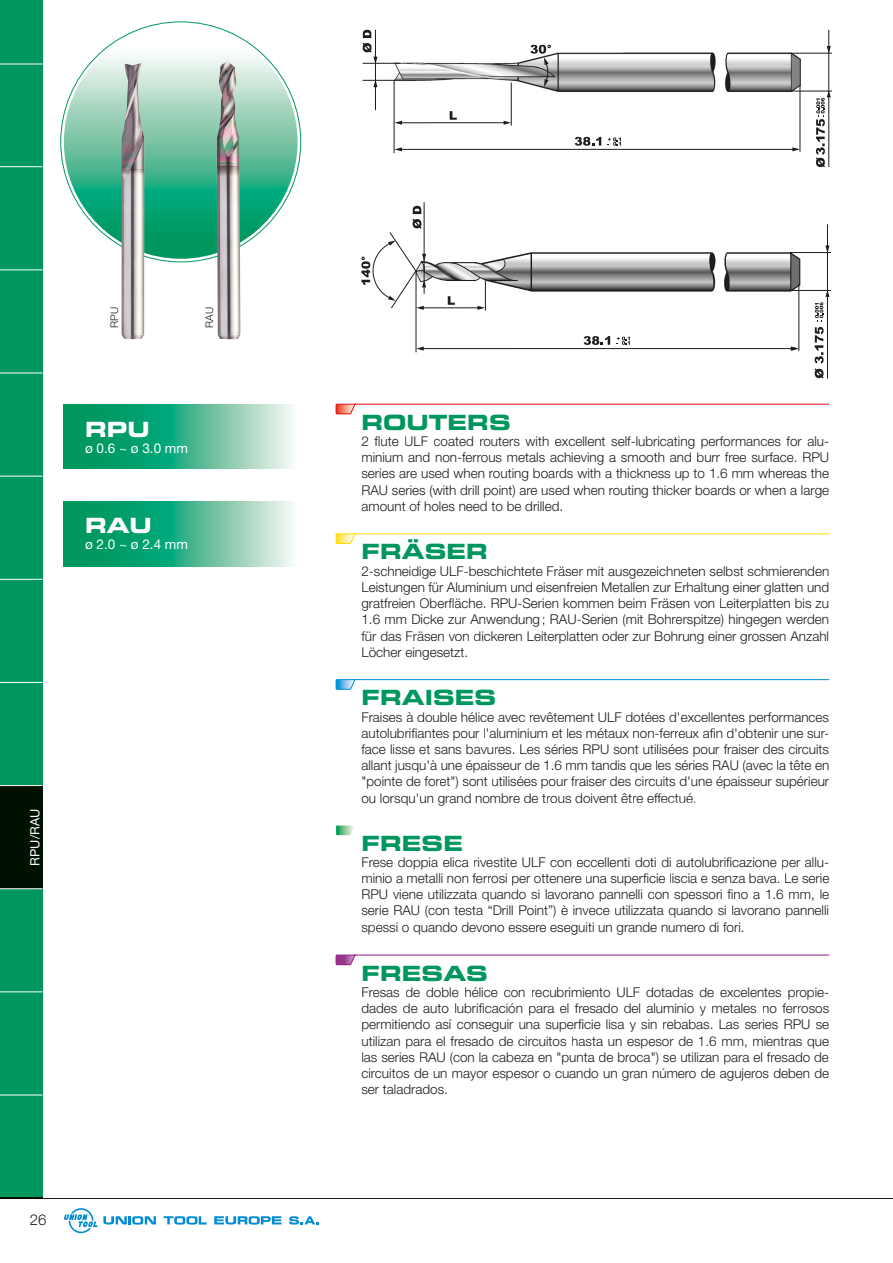
<style>
.page{position:relative;width:893px;height:1263px;background:#fff}
.page>*{position:absolute;margin:0;border:0;box-sizing:border-box;transform-origin:0 0}
.t1{font:21px "Eurostile LT Std Bold Ex 2";color:#00975f}
.t2{font:21px "Eurostile LT Std Bold Ex 2";color:#fff}
.t3{font:300 15px "Helvetica Neue LT Std";color:#1d1d1b}
.t4{font:300 13.5px/16.2px "Helvetica Neue LT Std";color:#1d1d1b;text-align:justify}
.t5{font:13.5px "Helvetica Neue LT Std";color:#fff}
.t6{font:12.75px "Helvetica Neue LT Std";color:#fff}
.t7{font:300 10.5px "Helvetica Neue LT Std";color:#1d1d1b}
</style>
<div class="page">
<svg style="left:64px;top:25px;width:234px;height:234px;background:#78c7ab"></svg>
<div style="left:0;top:0;width:43px;height:1198px;background:#00975f"></div>
<svg style="left:64px;top:404px;width:229px;height:65px;background:#4ab791"></svg>
<svg style="left:64px;top:501px;width:229px;height:65px;background:#4ab791"></svg>
<img style="left:121px;top:63px;width:23px;height:277px">
<img style="left:217px;top:61px;width:23px;height:278px">
<img style="left:415px;top:252px;width:395px;height:83px">
<hr style="left:789px;top:252px;width:42px;height:1px;background:#1d1d1b">
<hr style="left:798px;top:284px;width:1px;height:67px;background:#1d1d1b">
<hr style="left:789px;top:290px;width:42px;height:1px;background:#1d1d1b">
<hr style="left:485px;top:281px;width:1px;height:30px;background:#1d1d1b">
<hr style="left:421px;top:348px;width:371px;height:1px;background:#1d1d1b">
<hr style="left:416px;top:271px;width:1px;height:81px;background:#1d1d1b">
<svg style="left:791px;top:346px;width:8px;height:5px"></svg>
<svg style="left:416px;top:347px;width:8px;height:4px"></svg>
<svg style="left:477px;top:306px;width:8px;height:4px"></svg>
<hr style="left:421px;top:307px;width:59px;height:1px;background:#1d1d1b">
<svg style="left:448px;top:296px;width:7px;height:9px"></svg>
<svg style="left:584px;top:336px;width:26px;height:9px"></svg>
<svg style="left:617px;top:337px;width:13px;height:8px"></svg>
<hr style="left:827px;top:224px;width:1px;height:155px;background:#1d1d1b">
<svg style="left:825px;top:245px;width:4px;height:6px"></svg>
<svg style="left:814px;top:292px;width:15px;height:86px"></svg>
<hr style="left:424px;top:202px;width:1px;height:92px;background:#1d1d1b">
<svg style="left:361px;top:206px;width:65px;height:104px"></svg>
<img style="left:371px;top:44px;width:453px;height:56px">
<hr style="left:400px;top:149px;width:395px;height:1px;background:#1d1d1b">
<svg style="left:792px;top:147px;width:8px;height:4px"></svg>
<hr style="left:791px;top:53px;width:41px;height:1px;background:#1d1d1b">
<hr style="left:800px;top:85px;width:1px;height:67px;background:#1d1d1b">
<hr style="left:791px;top:91px;width:41px;height:1px;background:#1d1d1b">
<svg style="left:575px;top:137px;width:26px;height:9px"></svg>
<svg style="left:608px;top:137px;width:13px;height:9px"></svg>
<hr style="left:362px;top:80px;width:33px;height:1px;background:#1d1d1b">
<hr style="left:363px;top:63px;width:37px;height:1px;background:#1d1d1b">
<svg style="left:373px;top:80px;width:4px;height:7px"></svg>
<hr style="left:375px;top:30px;width:1px;height:80px;background:#1d1d1b">
<svg style="left:530px;top:45px;width:21px;height:42px"></svg>
<svg style="left:362px;top:30px;width:15px;height:34px"></svg>
<hr style="left:511px;top:83px;width:1px;height:43px;background:#1d1d1b">
<svg style="left:504px;top:121px;width:7px;height:4px"></svg>
<svg style="left:393px;top:80px;width:9px;height:74px"></svg>
<hr style="left:399px;top:122px;width:107px;height:1px;background:#1d1d1b">
<svg style="left:450px;top:111px;width:7px;height:9px"></svg>
<hr style="left:828px;top:30px;width:1px;height:137px;background:#1d1d1b">
<svg style="left:813px;top:29px;width:18px;height:24px"></svg>
<svg style="left:816px;top:91px;width:15px;height:76px"></svg>
<svg style="left:164px;top:1216px;width:43px;height:8px"></svg>
<svg style="left:289px;top:1216px;width:30px;height:8px"></svg>
<svg style="left:214px;top:1216px;width:68px;height:8px"></svg>
<svg style="left:64px;top:1208px;width:92px;height:25px"></svg>
<svg style="left:336px;top:955px;width:493px;height:10px"></svg>
<svg style="left:336px;top:404px;width:493px;height:10px"></svg>
<svg style="left:336px;top:533px;width:493px;height:11px"></svg>
<svg style="left:336px;top:679px;width:493px;height:11px"></svg>
<svg style="left:336px;top:825px;width:18px;height:10px"></svg>
<div style="left:0;top:786px;width:43px;height:103px;background:#010"></div>
<hr style="left:0;top:64px;width:43px;height:1px;background:#fff">
<hr style="left:0;top:166px;width:43px;height:1px;background:#fff">
<hr style="left:0;top:270px;width:43px;height:1px;background:#fff">
<hr style="left:0;top:373px;width:43px;height:1px;background:#fff">
<hr style="left:0;top:476px;width:43px;height:1px;background:#fff">
<hr style="left:0;top:579px;width:43px;height:1px;background:#fff">
<hr style="left:0;top:682px;width:43px;height:1px;background:#fff">
<hr style="left:0;top:785px;width:43px;height:1px;background:#fff">
<hr style="left:0;top:888px;width:43px;height:1px;background:#fff">
<hr style="left:0;top:991px;width:43px;height:1px;background:#fff">
<hr style="left:0;top:1095px;width:43px;height:1px;background:#fff">
<svg style="left:43px;top:1198px;width:850px;height:1px"></svg>
<hr style="left:0;top:1198px;width:43px;height:1px;background:#010">
<p class="t6" style="left:27px;top:866px;width:58px;rotate:-90deg">RPU/RAU</p>
<p class="t7" style="left:108px;top:328px;width:22px;rotate:-90deg">RPU</p>
<p class="t7" style="left:203px;top:328px;width:22px;rotate:-90deg">RAU</p>
<h1 class="t1" style="left:361px;top:407px;width:151px">ROUTERS</h1>
<h1 class="t2" style="left:85px;top:414px;width:66px">RPU</h1>
<p class="t5" style="left:85px;top:440px;width:104px">ø 0.6 ~ ø 3.0 mm</p>
<p class="t4" style="left:361px;top:433px;width:469px">2 flute ULF coated routers with excellent self-lubricating performances for alu&shy;minium and non-ferrous metals achieving a smooth and burr free surface. RPU series are used when routing boards with a thickness up to 1.6 mm whereas the RAU series (with drill point) are used when routing thicker boards or when a large amount of holes need to be drilled.</p>
<h1 class="t2" style="left:85px;top:511px;width:68px">RAU</h1>
<p class="t5" style="left:85px;top:536px;width:104px">ø 2.0 ~ ø 2.4 mm</p>
<h1 class="t1" style="left:361px;top:537px;width:128px">FRÄSER</h1>
<p class="t4" style="left:361px;top:562px;width:469px">2-schneidige ULF-beschichtete Fräser mit ausgezeichneten selbst schmierenden Leistungen für Aluminium und eisenfreien Metallen zur Erhaltung einer glatten und gratfreien Oberfläche. RPU-Serien kommen beim Fräsen von Leiterplatten bis zu 1.6 mm Dicke zur Anwendung; RAU-Serien (mit Bohrerspitze) hingegen werden für das Fräsen von dickeren Leiterplatten oder zur Bohrung einer grossen Anzahl Löcher eingesetzt.</p>
<h1 class="t1" style="left:361px;top:683px;width:136px">FRAISES</h1>
<p class="t4" style="left:361px;top:708px;width:469px">Fraises à double hélice avec revêtement ULF dotées d'excellentes performances autolubrifiantes pour l'aluminium et les métaux non-ferreux afin d'obtenir une sur&shy;face lisse et sans bavures. Les séries RPU sont utilisées pour fraiser des circuits allant jusqu'à une épaisseur de 1.6 mm tandis que les séries RAU (avec la tête en "pointe de foret") sont utilisées pour fraiser des circuits d'une épaisseur supérieur ou lorsqu'un grand nombre de trous doivent être effectué.</p>
<h1 class="t1" style="left:361px;top:829px;width:103px">FRESE</h1>
<p class="t4" style="left:361px;top:854px;width:469px">Frese doppia elica rivestite ULF con eccellenti doti di autolubrificazione per allu&shy;minio a metalli non ferrosi per ottenere una superficie liscia e senza bava. Le serie RPU viene utilizzata quando si lavorano pannelli con spessori fino a 1.6 mm, le serie RAU (con testa “Drill Point”) è invece utilizzata quando si lavorano pannelli spessi o quando devono essere eseguiti un grande numero di fori.</p>
<h1 class="t1" style="left:361px;top:958px;width:128px">FRESAS</h1>
<p class="t4" style="left:361px;top:984px;width:469px">Fresas de doble hélice con recubrimiento ULF dotadas de excelentes propie&shy;dades de auto lubrificación para el fresado del aluminio y metales no ferrosos permitiendo así conseguir una superficie lisa y sin rebabas. Las series RPU se utilizan para el fresado de circuitos hasta un espesor de 1.6 mm, mientras que las series RAU (con la cabeza en "punta de broca") se utilizan para el fresado de circuitos de un mayor espesor o cuando un gran número de agujeros deben de ser taladrados.</p>
<p class="t3" style="left:30px;top:1210px;width:18px">26</p>
</div>
